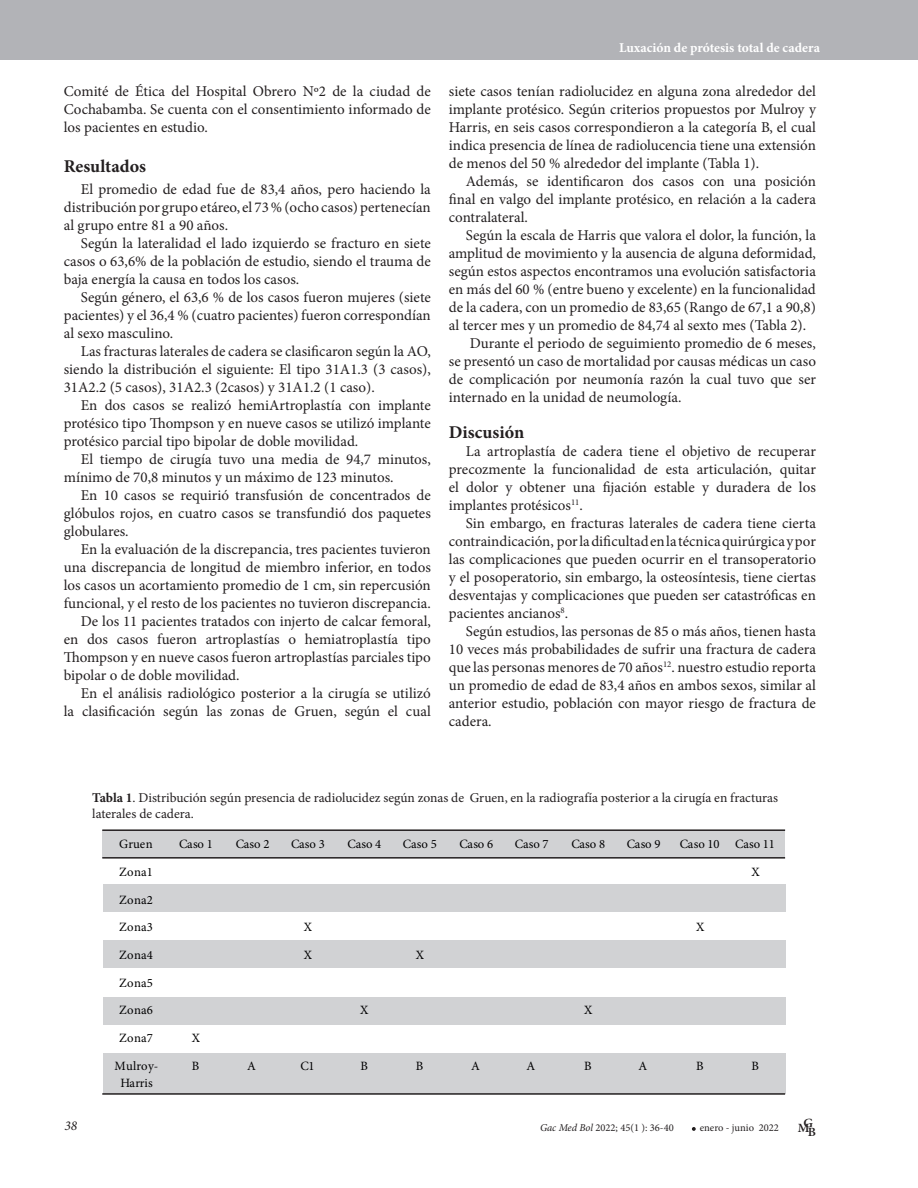
<style>
.page{position:relative;width:918px;height:1188px;background:#fff}
.page>*{position:absolute;margin:0;border:0;box-sizing:border-box;transform-origin:0 0}
.t1{font:700 18px "Minion Pro";color:#231f20}
.t2{font:15px/18px "Minion Pro";color:#231f20;text-align:justify}
.t3{font:13.5px/16.2px "Minion Pro";color:#231f20}
.t4{font:700 13.5px "Minion Pro";color:#fff}
.t5{font:italic 13.5px "Minion Pro";color:#231f20}
.t6{font:12.75px/27.6px "Minion Pro";letter-spacing:.015em;color:#000001}
.t7{font:12.75px "Minion Pro";letter-spacing:-.015em;color:#000001}
.t8{font:600 12.6px "Minion Pro";color:#231f20;scale:1.05 1}
.t9{font:10.5px "Minion Pro";color:#231f20}
.s1{font-weight:700}
.s2{font-style:italic}
</style>
<div class="page">
<div style="left:0;top:0;width:918px;height:60px;background:#b2b3b7"></div>
<svg style="left:692px;top:1127px;width:4px;height:4px"></svg>
<div style="left:102px;top:831px;width:683px;height:27px;background:#d1d2d4"></div>
<div style="left:103px;top:884px;width:683px;height:27px;background:#d1d2d4"></div>
<div style="left:103px;top:941px;width:683px;height:27px;background:#d1d2d4"></div>
<div style="left:103px;top:997px;width:683px;height:27px;background:#d1d2d4"></div>
<div style="left:103px;top:1054px;width:683px;height:40px;background:#d1d2d4"></div>
<hr style="left:102px;top:857px;width:683px;height:2px;background:#231f20">
<hr style="left:102px;top:1093px;width:683px;height:2px;background:#231f20">
<hr style="left:102px;top:829px;width:683px;height:2px;background:#231f20">
<p class="t2" style="left:64px;top:82px;width:369px">Comité de Ética del Hospital Obrero Nº2 de la ciudad de Cochabamba. Se cuenta con el consentimiento informado de los pacientes en estudio.</p>
<p class="t1" style="left:64px;top:154px;width:84px">Resultados</p>
<p class="t2" style="left:64px;top:181px;width:369px;text-indent:17px">El promedio de edad fue de 83,4 años, pero haciendo la distribución por grupo etáreo, el 73 % (ocho casos) pertenecían al grupo entre 81 a 90 años.</p>
<p class="t2" style="left:64px;top:235px;width:369px;text-indent:17px">Según la lateralidad el lado izquierdo se fracturo en siete casos o 63,6% de la población de estudio, siendo el trauma de baja energía la causa en todos los casos.</p>
<p class="t2" style="left:64px;top:289px;width:369px;text-indent:17px">Según género, el 63,6 % de los casos fueron mujeres (siete pacientes) y el 36,4 % (cuatro pacientes) fueron correspondían al sexo masculino.</p>
<p class="t2" style="left:64px;top:343px;width:369px;text-indent:17px">Las fracturas laterales de cadera se clasificaron según la AO, siendo la distribución el siguiente: El tipo 31A1.3 (3 casos), 31A2.2 (5 casos), 31A2.3 (2casos) y 31A1.2 (1 caso).</p>
<p class="t2" style="left:64px;top:397px;width:369px;text-indent:17px">En dos casos se realizó hemiArtroplastía con implante protésico tipo Thompson y en nueve casos se utilizó implante protésico parcial tipo bipolar de doble movilidad.</p>
<p class="t2" style="left:64px;top:451px;width:369px;text-indent:17px">El tiempo de cirugía tuvo una media de 94,7 minutos, mínimo de 70,8 minutos y un máximo de 123 minutos.</p>
<p class="t2" style="left:64px;top:487px;width:369px;text-indent:17px">En 10 casos se requirió transfusión de concentrados de glóbulos rojos, en cuatro casos se transfundió dos paquetes globulares.</p>
<p class="t2" style="left:64px;top:541px;width:369px;text-indent:17px">En la evaluación de la discrepancia, tres pacientes tuvieron una discrepancia de longitud de miembro inferior, en todos los casos un acortamiento promedio de 1 cm, sin repercusión funcional, y el resto de los pacientes no tuvieron discrepancia.</p>
<p class="t2" style="left:64px;top:613px;width:369px;text-indent:17px">De los 11 pacientes tratados con injerto de calcar femoral, en dos casos fueron artroplastías o hemiatroplastía tipo Thompson y en nueve casos fueron artroplastías parciales tipo bipolar o de doble movilidad.</p>
<p class="t2" style="left:64px;top:685px;width:369px;text-align:right">En el análisis radiológico posterior a la cirugía se utilizó<br>la clasificación según las zonas de Gruen, según el cual</p>
<p class="t4" style="left:619px;top:38px;width:202px">Luxación de prótesis total de cadera</p>
<p class="t2" style="left:449px;top:82px;width:369px">siete casos tenían radiolucidez en alguna zona alrededor del implante protésico. Según criterios propuestos por Mulroy y Harris, en seis casos correspondieron a la categoría B, el cual indica presencia de línea de radiolucencia tiene una extensión de menos del 50 % alrededor del implante (Tabla 1).</p>
<p class="t2" style="left:449px;top:172px;width:369px;text-indent:17px">Además, se identificaron dos casos con una posición final en valgo del implante protésico, en relación a la cadera contralateral.</p>
<p class="t2" style="left:449px;top:226px;width:369px;text-indent:17px">Según la escala de Harris que valora el dolor, la función, la amplitud de movimiento y la ausencia de alguna deformidad, según estos aspectos encontramos una evolución satisfactoria en más del 60 % (entre bueno y excelente) en la funcionalidad de la cadera, con un promedio de 83,65 (Rango de 67,1 a 90,8) al tercer mes y un promedio de 84,74 al sexto mes (Tabla 2).</p>
<p class="t2" style="left:449px;top:334px;width:369px;text-indent:21px">Durante el periodo de seguimiento promedio de 6 meses, se presentó un caso de mortalidad por causas médicas un caso de complicación por neumonía razón la cual tuvo que ser internado en la unidad de neumología.</p>
<p class="t1" style="left:449px;top:420px;width:77px">Discusión</p>
<p class="t2" style="left:449px;top:442px;width:369px;text-indent:17px">La artroplastía de cadera tiene el objetivo de recuperar precozmente la funcionalidad de esta articulación, quitar el dolor y obtener una fijación estable y duradera de los implantes protésicos<sup>11</sup>.</p>
<p class="t2" style="left:449px;top:514px;width:369px;text-indent:17px">Sin embargo, en fracturas laterales de cadera tiene cierta contraindicación, por la dificultad en la técnica quirúrgica y por las complicaciones que pueden ocurrir en el transoperatorio y el posoperatorio, sin embargo, la osteosíntesis, tiene ciertas desventajas y complicaciones que pueden ser catastróficas en pacientes ancianos<sup>8</sup>.</p>
<p class="t2" style="left:449px;top:622px;width:369px;text-indent:17px">Según estudios, las personas de 85 o más años, tienen hasta 10 veces más probabilidades de sufrir una fractura de cadera que las personas menores de 70 años<sup>12</sup>. nuestro estudio reporta un promedio de edad de 83,4 años en ambos sexos, similar al anterior estudio, población con mayor riesgo de fractura de cadera.</p>
<p class="t3" style="left:92px;top:789px;width:687px"><span class="s1">Tabla 1</span>. Distribución según presencia de radiolucidez según zonas de Gruen, en la radiografía posterior a la cirugía en fracturas laterales de cadera.</p>
<p class="t6" style="left:119px;top:831px;width:35px">Gruen</p>
<p class="t6" style="left:179px;top:831px;width:35px">Caso 1</p>
<p class="t6" style="left:236px;top:831px;width:35px">Caso 2</p>
<p class="t6" style="left:291px;top:831px;width:35px">Caso 3</p>
<p class="t6" style="left:348px;top:831px;width:35px">Caso 4</p>
<p class="t6" style="left:403px;top:831px;width:35px">Caso 5</p>
<p class="t6" style="left:460px;top:831px;width:35px">Caso 6</p>
<p class="t6" style="left:515px;top:831px;width:35px">Caso 7</p>
<p class="t6" style="left:571px;top:831px;width:35px">Caso 8</p>
<p class="t6" style="left:627px;top:831px;width:35px">Caso 9</p>
<p class="t7" style="left:680px;top:836px;width:96px">Caso 10 Caso 11</p>
<p class="t6" style="left:119px;top:858px;width:35px">Zona1</p>
<p class="t6" style="left:751px;top:858px;width:10px">X</p>
<p class="t6" style="left:119px;top:886px;width:35px">Zona2<br>Zona3</p>
<p class="t6" style="left:304px;top:914px;width:10px">X</p>
<p class="t6" style="left:696px;top:914px;width:10px">X</p>
<p class="t6" style="left:119px;top:941px;width:35px">Zona4</p>
<p class="t6" style="left:304px;top:941px;width:10px">X</p>
<p class="t6" style="left:416px;top:941px;width:10px">X</p>
<p class="t6" style="left:119px;top:969px;width:35px">Zona5<br>Zona6</p>
<p class="t6" style="left:360px;top:997px;width:10px">X</p>
<p class="t6" style="left:584px;top:997px;width:10px">X</p>
<p class="t6" style="left:119px;top:1024px;width:35px">Zona7</p>
<p class="t6" style="left:192px;top:1024px;width:10px">X</p>
<p class="t6" style="left:115px;top:1057px;width:45px;line-height:17.2px;text-align:center">Mulroy-<br>Harris</p>
<p class="t6" style="left:192px;top:1052px;width:9px">B</p>
<p class="t6" style="left:247px;top:1052px;width:10px">A</p>
<p class="t6" style="left:300px;top:1052px;width:16px">C1</p>
<p class="t6" style="left:360px;top:1052px;width:9px">B</p>
<p class="t6" style="left:416px;top:1052px;width:9px">B</p>
<p class="t6" style="left:471px;top:1052px;width:10px">A</p>
<p class="t6" style="left:527px;top:1052px;width:10px">A</p>
<p class="t6" style="left:584px;top:1052px;width:9px">B</p>
<p class="t6" style="left:638px;top:1052px;width:10px">A</p>
<p class="t6" style="left:696px;top:1052px;width:9px">B</p>
<p class="t6" style="left:751px;top:1052px;width:9px">B</p>
<p class="t5" style="left:64px;top:1116px;width:14px">38</p>
<p class="t8" style="left:798px;top:1116px;width:16px">MG</p>
<p class="t9" style="left:540px;top:1121px;width:135px"><span class="s2">Gac Med Bol</span> 2022; 45(1 ): 36-40</p>
<p class="t9" style="left:700px;top:1121px;width:81px">enero - junio 2022</p>
<p class="t8" style="left:808px;top:1123px;width:9px">B</p>
</div>
